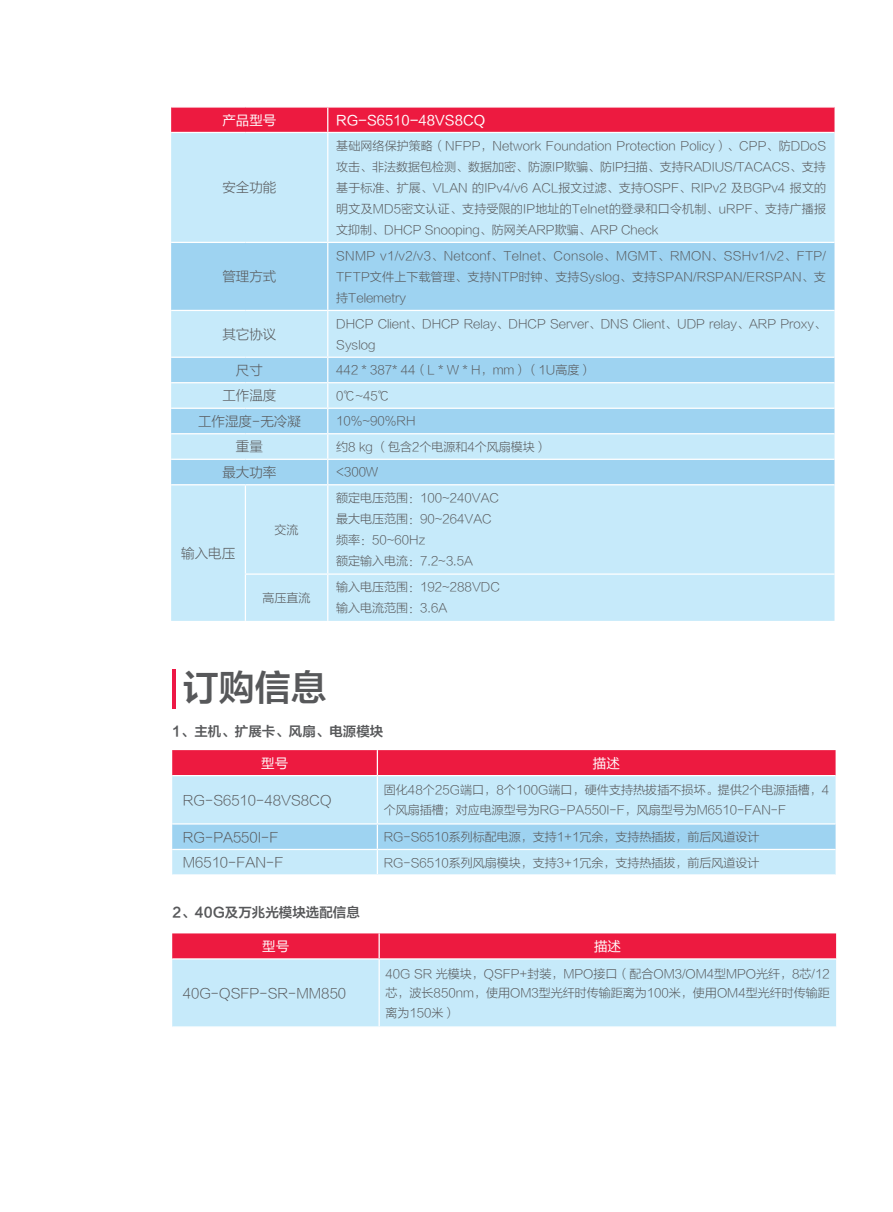
<style>
.page{position:relative;width:893px;height:1212px;background:#fff}
.page>*{position:absolute;margin:0;border:0;box-sizing:border-box;transform-origin:0 0}
.t1{font:36px "FZLTZCHK GBK1 0";color:#57585a}
.t2{font:13.5px "FZLTXHK GBK1 0";color:#57585a}
.t3{font:13.5px "FZLTZCHK GBK1 0";color:#57585a}
.t4{font:13.5px "FZLTHK GBK1 0";color:#fff}
.t5{font:12px/21px "FZLTXHK GBK1 0";color:#57585a}
</style>
<div class="page">
<div style="left:172px;top:776px;width:664px;height:47px;background:#c6eafa"></div>
<div style="left:172px;top:750px;width:664px;height:25px;background:#ed1a40"></div>
<hr style="left:377px;top:776px;width:1px;height:47px;background:#fff">
<svg style="left:172px;top:824px;width:664px;height:50px;background:#b4dff5"></svg>
<div style="left:172px;top:933px;width:664px;height:25px;background:#ed1a40"></div>
<div style="left:172px;top:959px;width:664px;height:67px;background:#c6eafa"></div>
<hr style="left:378px;top:933px;width:2px;height:25px;background:#fff">
<hr style="left:378px;top:959px;width:2px;height:67px;background:#fff">
<hr style="left:173px;top:669px;width:3px;height:39px;background:#ed1845">
<div style="left:171px;top:133px;width:663px;height:488px;background:#c6eafa"></div>
<svg style="left:171px;top:243px;width:663px;height:241px;background:#afdcf4"></svg>
<svg style="left:171px;top:107px;width:663px;height:25px;background:#ed2146"></svg>
<hr style="left:327px;top:133px;width:1px;height:109px;background:#fff">
<hr style="left:171px;top:242px;width:74px;height:1px;background:#fff">
<hr style="left:245px;top:242px;width:83px;height:1px;background:#fff">
<hr style="left:328px;top:242px;width:506px;height:1px;background:#fff">
<hr style="left:327px;top:243px;width:1px;height:67px;background:#fff">
<hr style="left:171px;top:310px;width:74px;height:1px;background:#fff">
<hr style="left:245px;top:310px;width:83px;height:1px;background:#fff">
<hr style="left:328px;top:310px;width:506px;height:1px;background:#fff">
<hr style="left:327px;top:311px;width:1px;height:46px;background:#fff">
<hr style="left:171px;top:357px;width:74px;height:1px;background:#fff">
<hr style="left:245px;top:357px;width:83px;height:1px;background:#fff">
<hr style="left:328px;top:357px;width:506px;height:1px;background:#fff">
<hr style="left:171px;top:382px;width:74px;height:1px;background:#fff">
<hr style="left:245px;top:382px;width:83px;height:1px;background:#fff">
<hr style="left:328px;top:382px;width:506px;height:1px;background:#fff">
<hr style="left:171px;top:408px;width:74px;height:1px;background:#fff">
<hr style="left:245px;top:408px;width:83px;height:1px;background:#fff">
<hr style="left:328px;top:408px;width:506px;height:1px;background:#fff">
<hr style="left:171px;top:433px;width:74px;height:1px;background:#fff">
<hr style="left:245px;top:433px;width:83px;height:1px;background:#fff">
<hr style="left:328px;top:433px;width:506px;height:1px;background:#fff">
<hr style="left:171px;top:459px;width:74px;height:1px;background:#fff">
<hr style="left:245px;top:459px;width:83px;height:1px;background:#fff">
<hr style="left:328px;top:459px;width:506px;height:1px;background:#fff">
<svg style="left:327px;top:358px;width:1px;height:126px"></svg>
<hr style="left:171px;top:484px;width:74px;height:1px;background:#fff">
<hr style="left:245px;top:484px;width:83px;height:1px;background:#fff">
<hr style="left:245px;top:485px;width:1px;height:88px;background:#fff">
<hr style="left:328px;top:484px;width:506px;height:1px;background:#fff">
<hr style="left:327px;top:485px;width:1px;height:88px;background:#fff">
<hr style="left:245px;top:573px;width:83px;height:2px;background:#fff">
<hr style="left:245px;top:575px;width:1px;height:46px;background:#fff">
<hr style="left:328px;top:573px;width:506px;height:2px;background:#fff">
<hr style="left:327px;top:575px;width:1px;height:46px;background:#fff">
<p class="t4" style="left:222px;top:112px;width:55px">产品型号</p>
<p class="t4" style="left:336px;top:112px;width:150px">RG-S6510-48VS8CQ</p>
<p class="t2" style="left:222px;top:180px;width:55px">安全功能</p>
<p class="t2" style="left:222px;top:269px;width:55px">管理方式</p>
<p class="t5" style="left:336px;top:135px;width:491px;text-align:justify">基础网络保护策略（NFPP，Network Foundation Protection Policy）、CPP、防DDoS攻击、非法数据包检测、数据加密、防源IP欺骗、防IP扫描、支持RADIUS/TACACS、支持基于标准、扩展、VLAN 的IPv4/v6 ACL报文过滤、支持OSPF、RIPv2 及BGPv4 报文的明文及MD5密文认证、支持受限的IP地址的Telnet的登录和口令机制、uRPF、支持广播报文抑制、DHCP Snooping、防网关ARP欺骗、ARP Check</p>
<p class="t5" style="left:336px;top:245px;width:491px;text-align:justify">SNMP v1/v2/v3、Netconf、Telnet、Console、MGMT、RMON、SSHv1/v2、FTP/ TFTP文件上下载管理、支持NTP时钟、支持Syslog、支持SPAN/RSPAN/ERSPAN、支持Telemetry</p>
<p class="t2" style="left:222px;top:327px;width:55px">其它协议</p>
<p class="t5" style="left:336px;top:313px;width:491px">DHCP Client、DHCP Relay、DHCP Server、DNS Client、UDP relay、ARP Proxy、<br>Syslog</p>
<p class="t2" style="left:236px;top:363px;width:28px">尺寸</p>
<p class="t5" style="left:336px;top:360px;width:257px">442 * 387* 44（L * W * H，mm）（1U高度）</p>
<p class="t2" style="left:222px;top:388px;width:55px">工作温度</p>
<p class="t5" style="left:336px;top:385px;width:55px">0℃~45℃</p>
<p class="t2" style="left:198px;top:414px;width:104px">工作湿度-无冷凝</p>
<p class="t5" style="left:336px;top:411px;width:81px">10%~90%RH</p>
<p class="t2" style="left:236px;top:439px;width:28px">重量</p>
<p class="t5" style="left:336px;top:436px;width:212px">约8 kg （包含2个电源和4个风扇模块）</p>
<p class="t2" style="left:222px;top:465px;width:55px">最大功率</p>
<p class="t5" style="left:336px;top:462px;width:44px">&lt;300W</p>
<p class="t2" style="left:181px;top:546px;width:55px">输入电压</p>
<p class="t5" style="left:275px;top:519px;width:25px">交流</p>
<p class="t5" style="left:336px;top:488px;width:164px">额定电压范围：100~240VAC最大电压范围：90~264VAC频率：50~60Hz<br>额定输入电流：7.2~3.5A</p>
<p class="t5" style="left:263px;top:587px;width:49px">高压直流</p>
<p class="t5" style="left:336px;top:577px;width:165px">输入电压范围：192~288VDC输入电流范围：3.6A</p>
<h1 class="t1" style="left:183px;top:667px;width:145px">订购信息</h1>
<p class="t3" style="left:173px;top:724px;width:212px">1、主机、扩展卡、风扇、电源模块</p>
<p class="t4" style="left:261px;top:756px;width:28px">型号</p>
<p class="t4" style="left:593px;top:756px;width:28px">描述</p>
<p class="t2" style="left:183px;top:792px;width:150px">RG-S6510-48VS8CQ</p>
<p class="t5" style="left:384px;top:781px;width:447px;line-height:19.5px">固化48个25G端口，8个100G端口，硬件支持热拔插不损坏。提供2个电源插槽，4个风扇插槽；对应电源型号为RG-PA550I-F，风扇型号为M6510-FAN-F</p>
<p class="t2" style="left:183px;top:829px;width:97px">RG-PA550I-F</p>
<p class="t5" style="left:384px;top:827px;width:377px">RG-S6510系列标配电源，支持1+1冗余，支持热插拔，前后风道设计</p>
<p class="t2" style="left:183px;top:855px;width:102px">M6510-FAN-F</p>
<p class="t5" style="left:384px;top:852px;width:377px">RG-S6510系列风扇模块，支持3+1冗余，支持热插拔，前后风道设计</p>
<p class="t3" style="left:173px;top:905px;width:189px">2、40G及万兆光模块选配信息</p>
<p class="t4" style="left:262px;top:939px;width:28px">型号</p>
<p class="t4" style="left:594px;top:939px;width:28px">描述</p>
<p class="t2" style="left:183px;top:986px;width:165px">40G-QSFP-SR-MM850</p>
<p class="t5" style="left:386px;top:964px;width:446px;line-height:19.5px;text-align:justify">40G SR 光模块，QSFP+封装，MPO接口（配合OM3/OM4型MPO光纤，8芯/12芯，波长850nm，使用OM3型光纤时传输距离为100米，使用OM4型光纤时传输距离为150米）</p>
</div>
